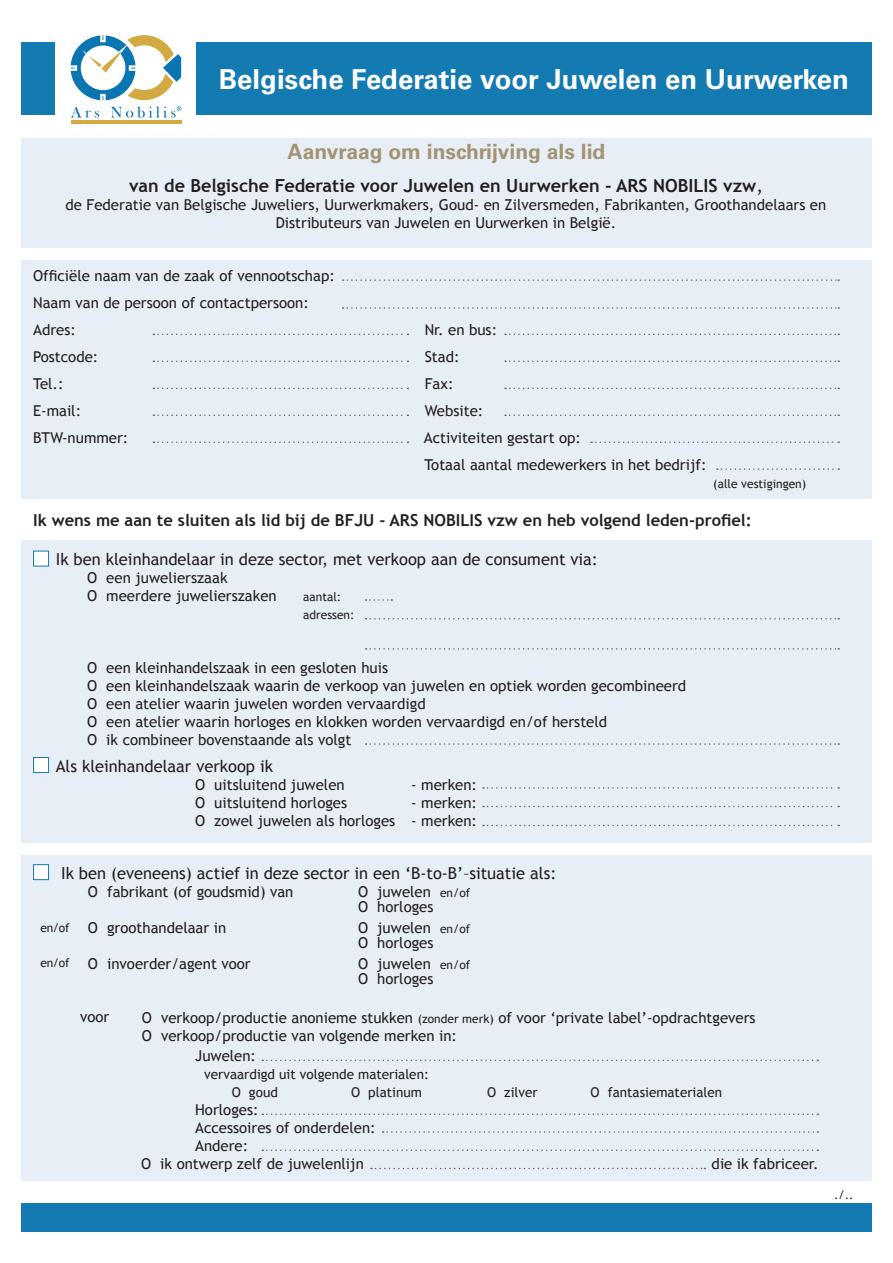
<style>
.page{position:relative;width:893px;height:1263px;background:#fff}
.page>*{position:absolute;margin:0;border:0;box-sizing:border-box;transform-origin:0 0}
.t1{font:700 27.45px "Univers LT Std";color:#fff}
.t2{font:700 21px "Univers LT Std";color:#a09472}
.t3{font:700 18px "Trebuchet MS";color:#231f20}
.t4{font:16.5px "Trebuchet MS";color:#231f20}
.t5{font:700 16.5px "Trebuchet MS";color:#231f20}
.t6{font:15px/18px "Trebuchet MS";color:#231f20}
.t7{font:13.5px/18px "Trebuchet MS";color:#231f20}
.t8{font:12px/18px "Trebuchet MS";color:#231f20}
.s1{font-weight:400}
.s2{font-size:12px}
</style>
<div class="page">
<div style="left:21px;top:1203px;width:851px;height:29px;background:#147ab2"></div>
<div style="left:21px;top:855px;width:851px;height:326px;background:#e8eef6"></div>
<div style="left:34px;top:865px;width:15px;height:15px;background:#fff"></div>
<div style="left:21px;top:540px;width:851px;height:303px;background:#e8eef6"></div>
<div style="left:34px;top:551px;width:15px;height:15px;background:#fff"></div>
<div style="left:21px;top:139px;width:851px;height:109px;background:#e8eef6"></div>
<div style="left:21px;top:260px;width:851px;height:239px;background:#e8eef6"></div>
<div style="left:21px;top:43px;width:851px;height:72px;background:#147ab2"></div>
<svg style="left:366px;top:599px;width:26px;height:2px"></svg>
<svg style="left:483px;top:787px;width:356px;height:2px"></svg>
<svg style="left:343px;top:279px;width:496px;height:2px"></svg>
<svg style="left:343px;top:307px;width:496px;height:2px"></svg>
<svg style="left:153px;top:441px;width:255px;height:2px"></svg>
<svg style="left:153px;top:334px;width:255px;height:1px"></svg>
<svg style="left:153px;top:360px;width:255px;height:2px"></svg>
<svg style="left:153px;top:388px;width:255px;height:1px"></svg>
<svg style="left:153px;top:414px;width:255px;height:2px"></svg>
<svg style="left:505px;top:334px;width:334px;height:1px"></svg>
<svg style="left:505px;top:388px;width:334px;height:1px"></svg>
<svg style="left:505px;top:360px;width:334px;height:2px"></svg>
<svg style="left:505px;top:414px;width:334px;height:2px"></svg>
<svg style="left:591px;top:441px;width:248px;height:2px"></svg>
<div style="left:33px;top:551px;width:16px;height:15px;border:1px solid #147ab2"></div>
<div style="left:33px;top:864px;width:16px;height:16px;border:1px solid #147ab2"></div>
<svg style="left:717px;top:468px;width:122px;height:2px"></svg>
<svg style="left:366px;top:618px;width:473px;height:1px"></svg>
<svg style="left:366px;top:648px;width:473px;height:2px"></svg>
<svg style="left:483px;top:806px;width:356px;height:1px"></svg>
<svg style="left:483px;top:825px;width:356px;height:1px"></svg>
<div style="left:56px;top:30px;width:140px;height:95px;background:#fff"></div>
<svg style="left:71px;top:107px;width:28px;height:11px"></svg>
<svg style="left:111px;top:106px;width:70px;height:12px"></svg>
<hr style="left:71px;top:120px;width:110px;height:4px;background:#d3a941">
<svg style="left:71px;top:35px;width:110px;height:65px"></svg>
<svg style="left:366px;top:743px;width:473px;height:2px"></svg>
<svg style="left:262px;top:1059px;width:556px;height:2px"></svg>
<svg style="left:262px;top:1113px;width:556px;height:2px"></svg>
<svg style="left:262px;top:1149px;width:556px;height:2px"></svg>
<svg style="left:371px;top:1168px;width:334px;height:1px"></svg>
<svg style="left:383px;top:1131px;width:435px;height:2px"></svg>
<div style="left:34px;top:758px;width:15px;height:14px;background:#fff"></div>
<div style="left:33px;top:757px;width:16px;height:16px;border:1px solid #147ab2"></div>
<h1 class="t1" style="left:219px;top:63px;width:631px">Belgische Federatie voor Juwelen en Uurwerken</h1>
<h2 class="t2" style="left:288px;top:140px;width:319px">Aanvraag om inschrijving als lid</h2>
<p class="t3" style="left:129px;top:175px;width:635px">van de Belgische Federatie voor Juwelen en Uurwerken - ARS NOBILIS vzw<span class="s1">,</span></p>
<p class="t6" style="left:66px;top:196px;width:762px;text-align:center">de Federatie van Belgische Juweliers, Uurwerkmakers, Goud- en Zilversmeden, Fabrikanten, Groothandelaars en<br>Distributeurs van Juwelen en Uurwerken in België.</p>
<p class="t6" style="left:33px;top:262px;width:303px;line-height:27px">Officiële naam van de zaak of vennootschap:<br>Naam van de persoon of contactpersoon:<br>Adres:</p>
<p class="t6" style="left:425px;top:321px;width:74px">Nr. en bus:</p>
<p class="t6" style="left:33px;top:348px;width:67px">Postcode:</p>
<p class="t6" style="left:425px;top:348px;width:36px">Stad:</p>
<p class="t6" style="left:33px;top:375px;width:32px">Tel.:</p>
<p class="t6" style="left:425px;top:375px;width:30px">Fax:</p>
<p class="t6" style="left:33px;top:402px;width:50px">E-mail:</p>
<p class="t6" style="left:425px;top:402px;width:60px">Website:</p>
<p class="t6" style="left:33px;top:429px;width:97px">BTW-nummer:</p>
<p class="t6" style="left:424px;top:424px;width:284px;line-height:27px">Activiteiten gestart op:<br>Totaal aantal medewerkers in het bedrijf:</p>
<p class="t8" style="left:713px;top:475px;width:94px">(alle vestigingen)</p>
<p class="t5" style="left:33px;top:509px;width:720px">Ik wens me aan te sluiten als lid bij de BFJU - ARS NOBILIS vzw en heb volgend leden-profiel:</p>
<p class="t4" style="left:56px;top:549px;width:544px">Ik ben kleinhandelaar in deze sector, met verkoop aan de consument via:</p>
<p class="t6" style="left:87px;top:569px;width:191px">O een juwelierszaak<br>O meerdere juwelierszaken</p>
<p class="t8" style="left:303px;top:588px;width:53px">aantal: adressen:</p>
<p class="t6" style="left:87px;top:659px;width:601px">O een kleinhandelszaak in een gesloten huis<br>O een kleinhandelszaak waarin de verkoop van juwelen en optiek worden gecombineerd O een atelier waarin juwelen worden vervaardigd<br>O een atelier waarin horloges en klokken worden vervaardigd en/of hersteld<br>O ik combineer bovenstaande als volgt</p>
<p class="t4" style="left:56px;top:756px;width:219px">Als kleinhandelaar verkoop ik</p>
<p class="t6" style="left:195px;top:776px;width:151px">O uitsluitend juwelen</p>
<p class="t6" style="left:411px;top:776px;width:67px">- merken:</p>
<p class="t6" style="left:195px;top:794px;width:154px">O uitsluitend horloges</p>
<p class="t6" style="left:195px;top:794px;width:283px;text-align:right">- merken:<br>O zowel juwelen als horloges - merken:</p>
<p class="t4" style="left:61px;top:863px;width:497px">Ik ben (eveneens) actief in deze sector in een ‘B-to-B’–situatie als:</p>
<p class="t6" style="left:88px;top:882px;width:207px">O fabrikant (of goudsmid) van</p>
<p class="t6" style="left:358px;top:884px;width:114px;line-height:15px">O juwelen <span class="s2">en/of<br></span>O horloges</p>
<p class="t6" style="left:88px;top:918px;width:140px">O groothandelaar in</p>
<p class="t6" style="left:358px;top:920px;width:114px;line-height:15px">O juwelen <span class="s2">en/of<br></span>O horloges</p>
<p class="t6" style="left:88px;top:954px;width:164px">O invoerder/agent voor</p>
<p class="t6" style="left:358px;top:956px;width:114px;line-height:15px">O juwelen <span class="s2">en/of<br></span>O horloges</p>
<p class="t6" style="left:142px;top:1008px;width:615px">O verkoop/productie anonieme stukken <span class="s2">(zonder merk)</span> of voor ‘private label’-opdrachtgevers<br>O verkoop/productie van volgende merken in:</p>
<p class="t6" style="left:195px;top:1047px;width:62px">Juwelen:</p>
<p class="t7" style="left:232px;top:1065px;width:199px;text-indent:-28px">vervaardigd uit volgende materialen:<br>O goud</p>
<p class="t8" style="left:40px;top:919px;width:31px">en/of</p>
<p class="t8" style="left:40px;top:954px;width:31px">en/of</p>
<p class="t6" style="left:80px;top:1007px;width:31px">voor</p>
<p class="t7" style="left:351px;top:1083px;width:72px">O platinum</p>
<p class="t7" style="left:487px;top:1083px;width:52px">O zilver</p>
<p class="t7" style="left:591px;top:1083px;width:133px">O fantasiematerialen</p>
<p class="t6" style="left:195px;top:1101px;width:65px">Horloges:</p>
<p class="t6" style="left:195px;top:1119px;width:182px">Accessoires of onderdelen:</p>
<p class="t6" style="left:195px;top:1137px;width:55px">Andere:</p>
<p class="t6" style="left:141px;top:1155px;width:224px">O ik ontwerp zelf de juwelenlijn</p>
<p class="t6" style="left:712px;top:1155px;width:109px">die ik fabriceer.</p>
<p class="t8" style="left:834px;top:1185px;width:21px">./..</p>
</div>
